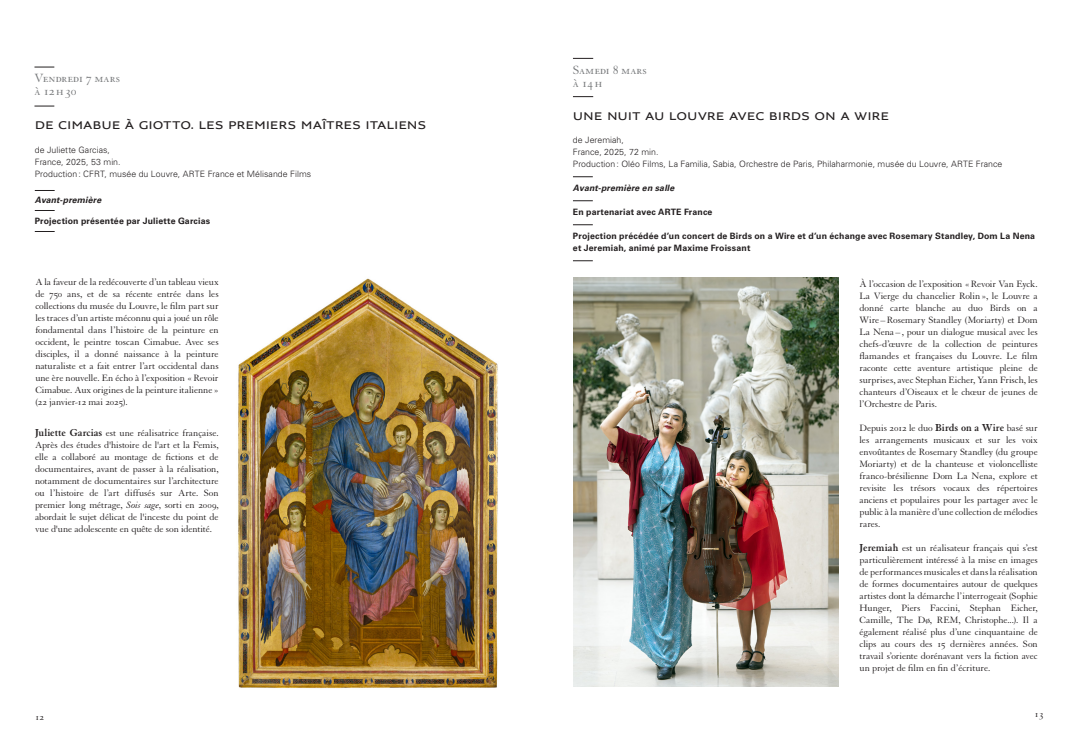
<style>
.page{position:relative;width:1078px;height:740px;background:#fff}
.page>*{position:absolute;margin:0;border:0;box-sizing:border-box;transform-origin:0 0}
.t1{font:13px/13px "Granjon LT Std";letter-spacing:.005em;color:#77797b}
.t2{font:11px "Louvre Sans Med";letter-spacing:-.015em;color:#231f20}
.t3{font:10px/12px "Granjon LT Std";letter-spacing:-.01em;color:#231f20;text-align:justify}
.t4{font:300 8.8px/12px "Univers LT Std";letter-spacing:.005em;color:#231f20}
.t5{font:700 8.8px/12px "Univers LT Std";letter-spacing:.02em;color:#231f20}
.t6{font:italic 700 8.8px "Univers LT Std";letter-spacing:.015em;color:#231f20}
.s1{font-weight:700;font-size:11px}
.s2{font-style:italic}
</style>
<div class="page">
<svg style="left:573px;top:176px;width:19px;height:1px"></svg>
<svg style="left:573px;top:200px;width:19px;height:1px"></svg>
<svg style="left:573px;top:224px;width:19px;height:1px"></svg>
<svg style="left:573px;top:260px;width:19px;height:1px"></svg>
<svg style="left:573px;top:58px;width:20px;height:1px"></svg>
<svg style="left:573px;top:96px;width:20px;height:1px"></svg>
<img style="left:573px;top:277px;width:265px;height:409px">
<svg style="left:35px;top:190px;width:20px;height:1px"></svg>
<svg style="left:35px;top:210px;width:20px;height:1px"></svg>
<svg style="left:35px;top:231px;width:20px;height:1px"></svg>
<svg style="left:34px;top:67px;width:20px;height:1px"></svg>
<svg style="left:34px;top:106px;width:20px;height:1px"></svg>
<img style="left:238px;top:278px;width:260px;height:411px">
<h1 class="t1" style="left:34px;top:72px;width:87px">Vendredi 7 mars à 12h30</h1>
<p class="t2" style="left:35px;top:118px;width:34px">DE CIMABU</p>
<p class="t2" style="left:112px;top:118px;width:176px">E À GIOTTO. LES PREMI ERS</p>
<p class="t2" style="left:301px;top:118px;width:72px">MAÎTRESITALI</p>
<p class="t2" style="left:398px;top:118px;width:27px">ENS</p>
<p class="t4" style="left:35px;top:144px;width:278px">de Juliette Garcias,<br>France, 2025, 53 min.<br>Production: CFRT, musée du Louvre, ARTE France et Mélisande Films</p>
<p class="t6" style="left:35px;top:195px;width:68px">Avant-première</p>
<p class="t5" style="left:35px;top:215px;width:177px">Projection présentée par Juliette Garcias</p>
<p class="t3" style="left:35px;top:277px;width:185px">A la faveur de la redécouverte d’un tableau vieux de 750 ans, et de sa récente entrée dans les collections du musée du Louvre, le film part sur les traces d’un artiste méconnu qui a joué un rôle fondamental dans l’histoire de la peinture en occident, le peintre toscan Cimabue. Avec ses disciples, il a donné naissance à la peinture naturaliste et a fait entrer l’art occidental dans une ère nouvelle. En écho à l’exposition «Revoir Cimabue. Aux origines de la peinture italienne » (22 janvier-12 mai 2025).</p>
<p class="t3" style="left:35px;top:427px;width:185px"><span class="s1">Juliette Garcias</span> est une réalisatrice française.<br>Après des études d'histoire de l'art et la Femis, elle a collaboré au montage de fictions et de documentaires, avant de passer à la réalisation, notamment de documentaires sur l’architecture ou l’histoire de l’art diffusés sur Arte. Son premier long métrage, <span class="s2">Sois sage</span>, sorti en 2009, abordait le sujet délicat de l'inceste du point de vue d'une adolescente en quête de son identité.</p>
<h1 class="t1" style="left:573px;top:64px;width:75px">Samedi 8 mars à 14h</h1>
<p class="t2" style="left:573px;top:109px;width:53px">UNE NUIT</p>
<p class="t2" style="left:645px;top:109px;width:10px">AU</p>
<p class="t2" style="left:668px;top:109px;width:118px">LOUVRE AVEC BIRDS</p>
<p class="t2" style="left:814px;top:109px;width:76px">ON A WIRE</p>
<p class="t4" style="left:573px;top:134px;width:431px">de Jeremiah,<br>France, 2025, 72 min.<br>Production: Oléo Films, La Familia, Sabia, Orchestre de Paris, Philaharmonie, musée du Louvre, ARTE France</p>
<p class="t6" style="left:573px;top:183px;width:103px">Avant-première en salle</p>
<p class="t5" style="left:573px;top:206px;width:141px">En partenariat avec ARTE France</p>
<p class="t5" style="left:573px;top:230px;width:463px">Projection précédée d’un concert de Birds on a Wire et d’un échange avec Rosemary Standley, Dom La Nena et Jeremiah, animé par Maxime Froissant</p>
<p class="t3" style="left:859px;top:278px;width:180px">À l’occasion de l’exposition «Revoir Van Eyck.<br>La Vierge du chancelier Rolin», le Louvre a donné carte blanche au duo Birds on a Wire–Rosemary Standley (Moriarty) et Dom La Nena –, pour un dialogue musical avec les chefs-d’œuvre de la collection de peintures flamandes et françaises du Louvre. Le film raconte cette aventure artistique pleine de surprises, avec Stephan Eicher, Yann Frisch, les chanteurs d’Oiseaux et le chœur de jeunes de l’Orchestre de Paris.</p>
<p class="t3" style="left:859px;top:422px;width:180px">Depuis 2012 le duo <span class="s1">Birds on a Wire</span> basé sur les arrangements musicaux et sur les voix envoûtantes de Rosemary Standley (du groupe Moriarty) et de la chanteuse et violoncelliste franco-brésilienne Dom La Nena, explore et revisite les trésors vocaux des répertoires anciens et populaires pour les partager avec le public à la manière d’une collection de mélodies rares.</p>
<p class="t3" style="left:859px;top:542px;width:180px"><span class="s1">Jeremiah</span> est un réalisateur français qui s’est particulièrement intéressé à la mise en images de performances musicales et dans la réalisation de formes documentaires autour de quelques artistes dont la démarche l’interrogeait (Sophie Hunger, Piers Faccini, Stephan Eicher, Camille, The Dø, REM, Christophe...). Il a également réalisé plus d’une cinquantaine de clips au cours des 15 dernières années. Son travail s’oriente dorénavant vers la fiction avec un projet de film en fin d’écriture.</p>
<p class="t3" style="left:35px;top:711px;width:10px">12</p>
<p class="t3" style="left:1034px;top:708px;width:10px">13</p>
</div>
